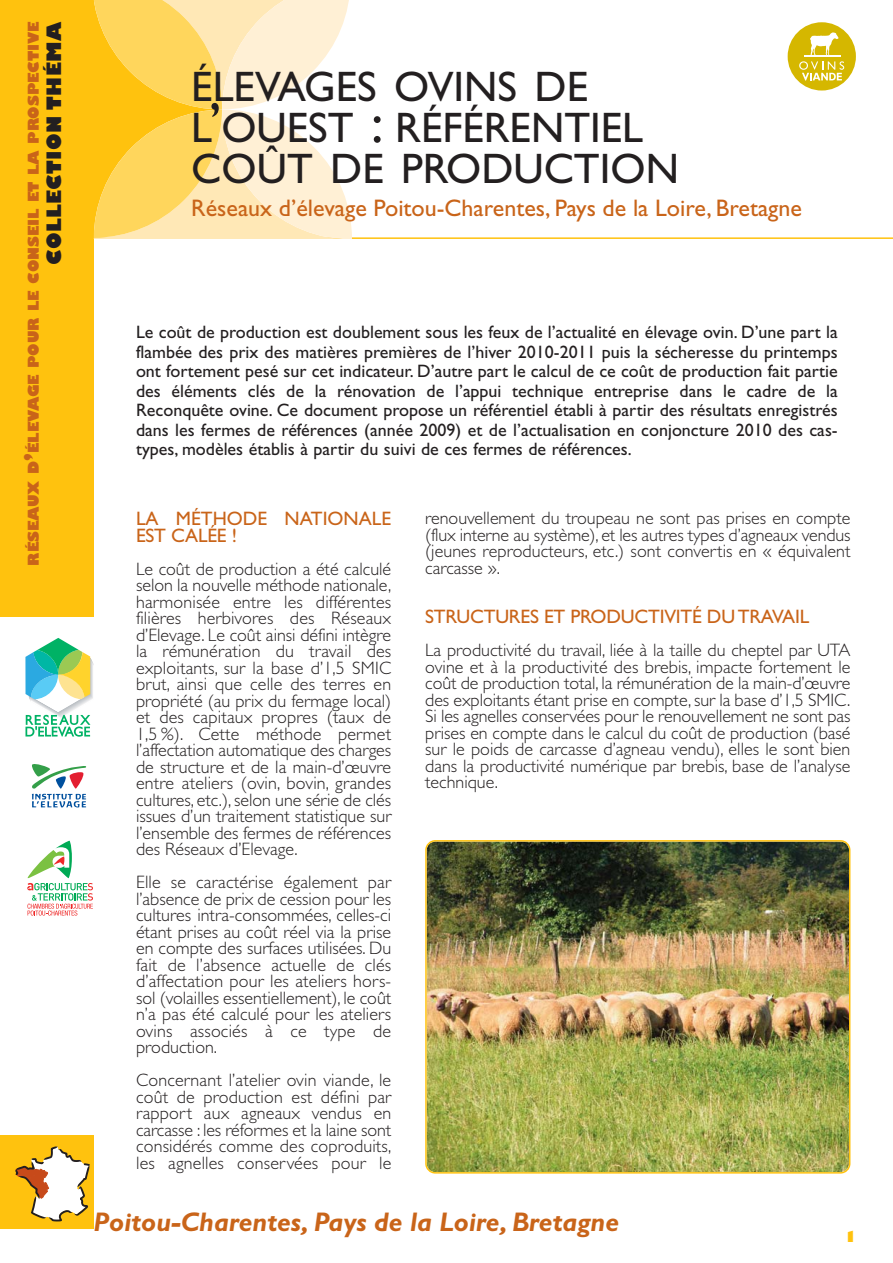
<style>
.page{position:relative;width:893px;height:1263px;background:#fff}
.page>*{position:absolute;margin:0;border:0;box-sizing:border-box;transform-origin:0 0}
.t1{font:42.75px/41.1px "Gill Sans Std";color:#231f20}
.t2{font:italic 700 27px "Gill Sans Std";color:#c96419}
.t3{font:24px "Gill Sans Std";color:#c96419}
.t4{font:19.5px/16.5px "Gill Sans Std";letter-spacing:-.01em;color:#c96419}
.t5{font:800 19.5px "Gill Sans Std";letter-spacing:.025em;color:#231f20}
.t6{font:300 18px/16.5px "Gill Sans Std";letter-spacing:.005em;color:#231f20;text-align:justify}
.t7{font:18px/19.5px "Gill Sans Std";color:#231f20;text-align:justify}
.t8{font:800 15px "Gill Sans Std";color:#ffc20e}
.t9{font:800 14.7px "Gill Sans Std";color:#c96419}
.s1{font-size:19.5px}
.s2{font-size:57px}
</style>
<div class="page">
<div style="left:0;top:0;width:93px;height:617px;background:#ffc20e"></div>
<div style="left:0;top:1135px;width:93px;height:94px;background:#ffc20e"></div>
<svg style="left:15px;top:1146px;width:75px;height:76px"></svg>
<hr style="left:93px;top:237px;width:800px;height:2px;background:#ffc20e">
<div style="left:788px;top:22px;width:68px;height:69px;background:#d5b700;border-radius:50%"></div>
<svg style="left:799px;top:32px;width:45px;height:49px"></svg>
<svg style="left:93px;top:0;width:259px;height:238px;background:#ffe39a"></svg>
<svg style="left:25px;top:638px;width:68px;height:278px"></svg>
<img style="left:425px;top:840px;width:425px;height:334px">
<p class="t9" style="left:25px;top:566px;width:546px;rotate:-90deg">RÉSEAUX D<span class="s1">’</span>ÉLEVAGE POUR LE CONSEIL ET LA PROSPECTIVE</p>
<p class="t5" style="left:43px;top:265px;width:245px;rotate:-90deg">COLLECTION THÉMA</p>
<h1 class="t1" style="left:191px;top:70px;width:489px">ÉLEVAGES OVINS DE<br>L<span class="s2">’</span>OUEST <span class="s2">:</span> RÉFÉRENTIEL<br>COÛT DE PRODUCTION</h1>
<h3 class="t3" style="left:191px;top:198px;width:612px">Réseaux d’élevage Poitou-Charentes, Pays de la Loire, Bretagne</h3>
<p class="t7" style="left:136px;top:324px;width:703px">Le coût de production est doublement sous les feux de l’actualité en élevage ovin. D’une part la flambée des prix des matières premières de l’hiver 2010-2011 puis la sécheresse du printemps ont fortement pesé sur cet indicateur. D’autre part le calcul de ce coût de production fait partie des éléments clés de la rénovation de l’appui technique entreprise dans le cadre de la Reconquête ovine. Ce document propose un référentiel établi à partir des résultats enregistrés dans les fermes de références (année 2009) et de l’actualisation en conjoncture 2010 des cas&shy;types, modèles établis à partir du suivi de ces fermes de références.</p>
<p class="t4" style="left:136px;top:512px;width:257px">LA MÉTHODE NATIONALE<br>EST CALÉE !</p>
<p class="t6" style="left:136px;top:562px;width:257px">Le coût de production a été calculé selon la nouvelle méthode nationale, harmonisée entre les différentes filières herbivores des Réseaux d’Elevage. Le coût ainsi défini intègre la rémunération du travail des exploitants, sur la base d’1,5 SMIC brut, ainsi que celle des terres en propriété (au prix du fermage local) et des capitaux propres (taux de 1,5 %). Cette méthode permet l’affectation automatique des charges de structure et de la main-d’œuvre entre ateliers (ovin, bovin, grandes cultures, etc.), selon une série de clés issues d’un traitement statistique sur l’ensemble des fermes de références des Réseaux d’Elevage.</p>
<p class="t6" style="left:136px;top:876px;width:257px">Elle se caractérise également par l’absence de prix de cession pour les cultures intra-consommées, celles-ci étant prises au coût réel via la prise en compte des surfaces utilisées. Du fait de l’absence actuelle de clés d’affectation pour les ateliers hors&shy;sol (volailles essentiellement), le coût n’a pas été calculé pour les ateliers ovins associés à ce type de production.</p>
<p class="t6" style="left:136px;top:1074px;width:257px">Concernant l’atelier ovin viande, le coût de production est défini par rapport aux agneaux vendus en carcasse : les réformes et la laine sont considérés comme des coproduits, les agnelles conservées pour le</p>
<h2 class="t2" style="left:93px;top:1211px;width:527px">Poitou-Charentes, Pays de la Loire, Bretagne</h2>
<p class="t6" style="left:425px;top:512px;width:427px">renouvellement du troupeau ne sont pas prises en compte (flux interne au système), et les autres types d’agneaux vendus (jeunes reproducteurs, etc.) sont convertis en « équivalent carcasse ».</p>
<p class="t4" style="left:425px;top:610px;width:386px">STRUCTURES ET PRODUCTIVITÉ DU TRAVAIL</p>
<p class="t6" style="left:425px;top:644px;width:427px">La productivité du travail, liée à la taille du cheptel par UTA ovine et à la productivité des brebis, impacte fortement le coût de production total, la rémunération de la main-d’œuvre des exploitants étant prise en compte, sur la base d’1,5 SMIC.<br>Si les agnelles conservées pour le renouvellement ne sont pas prises en compte dans le calcul du coût de production (basé sur le poids de carcasse d’agneau vendu), elles le sont bien dans la productivité numérique par brebis, base de l’analyse technique.</p>
<p class="t8" style="left:844px;top:1228px;width:14px">1</p>
</div>
